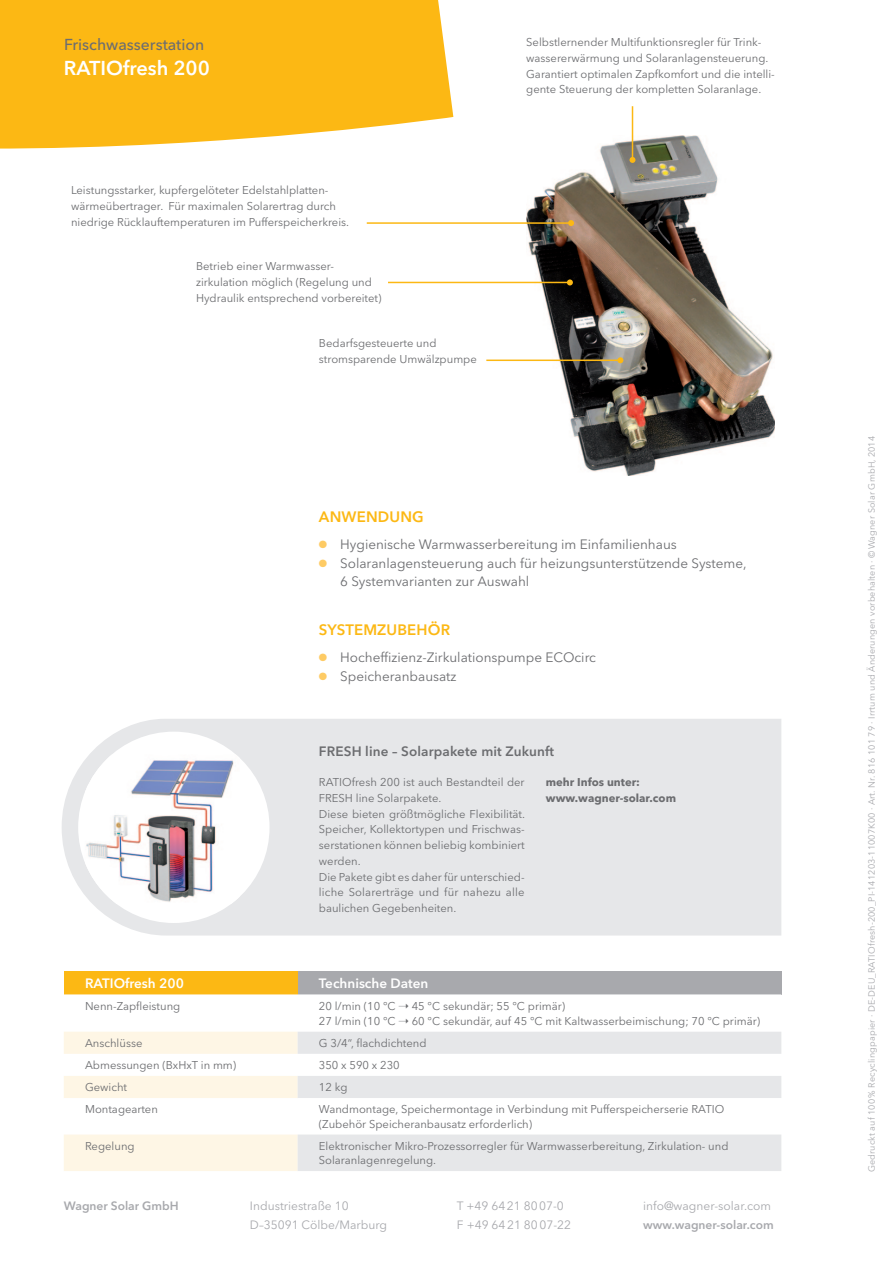
<style>
.page{position:relative;width:893px;height:1263px;background:#fff}
.page>*{position:absolute;margin:0;border:0;box-sizing:border-box;transform-origin:0 0}
.t1{font:600 19.95px "Avenir Next LT Pro";color:#fff}
.t2{font:500 15.75px "Avenir Next LT Pro";color:#6c6d70}
.t3{font:600 15px "Avenir Next LT Pro";color:#fcb814}
.t4{font:13.5px/18.9px "Avenir Next LT Pro";color:#6c6d70}
.t5{font:600 13.5px "Avenir Next LT Pro";letter-spacing:.01em;color:#6c6d70}
.t6{font:600 13.5px "Avenir Next LT Pro";color:#fff}
.t7{font:12px/18.9px "Avenir Next LT Pro";color:#a8a9ad}
.t8{font:600 12px "Avenir Next LT Pro";color:#a8a9ad}
.t9{font:11.25px/15.8px "Avenir Next LT Pro";color:#6c6d70}
.t10{font:700 11.25px/15.8px "Avenir Next LT Pro";color:#6c6d70}
.t11{font:9px "Avenir Next LT Pro";letter-spacing:.015em;color:#a8a9ad}
.s1{color:#fecb64}
</style>
<div class="page">
<svg style="left:0;top:0;width:453px;height:149px;background:#fcbe29"></svg>
<div style="left:62px;top:719px;width:719px;height:216px;background:#e6e7e9"></div>
<div style="left:78px;top:732px;width:192px;height:191px;background:#fff;border-radius:50%"></div>
<img style="left:85px;top:754px;width:155px;height:150px">
<div style="left:64px;top:971px;width:234px;height:23px;background:#fcb814"></div>
<div style="left:298px;top:971px;width:483px;height:23px;background:#a8a9ad"></div>
<svg style="left:64px;top:994px;width:717px;height:1px"></svg>
<svg style="left:64px;top:1032px;width:234px;height:139px"></svg>
<svg style="left:298px;top:1032px;width:483px;height:139px;fill:#e6e7e9"></svg>
<img style="left:526px;top:136px;width:248px;height:340px">
<hr style="left:367px;top:222px;width:204px;height:2px;background:#fcb814">
<svg style="left:568px;top:220px;width:6px;height:6px"></svg>
<hr style="left:632px;top:106px;width:1px;height:54px;background:#fcb814">
<svg style="left:629px;top:157px;width:6px;height:6px"></svg>
<hr style="left:388px;top:282px;width:182px;height:1px;background:#fcb814">
<svg style="left:567px;top:279px;width:6px;height:6px"></svg>
<hr style="left:486px;top:360px;width:134px;height:1px;background:#fcb814">
<svg style="left:617px;top:357px;width:6px;height:6px"></svg>
<h2 class="t2" style="left:64px;top:35px;width:142px">Frischwasserstation</h2>
<h1 class="t1" style="left:64px;top:56px;width:148px">RATIOfresh 200</h1>
<p class="t9" style="left:71px;top:182px;width:280px">Leistungsstarker, kupfergelöteter Edelstahlplatten&shy;wärmeübertrager. Für maximalen Solarertrag durch niedrige Rücklauftemperaturen im Pufferspeicherkreis.</p>
<p class="t9" style="left:196px;top:258px;width:187px">Betrieb einer Warmwasser&shy;zirkulation möglich (Regelung und<br>Hydraulik entsprechend vorbereitet)</p>
<p class="t9" style="left:319px;top:335px;width:159px">Bedarfsgesteuerte und stromsparende Umwälzpumpe</p>
<p class="t9" style="left:526px;top:34px;width:250px">Selbstlernender Multifunktionsregler für Trink&shy;wassererwärmung und Solaranlagensteuerung.<br>Garantiert optimalen Zapfkomfort und die intelli&shy;gente Steuerung der kompletten Solaranlage.</p>
<h3 class="t3" style="left:319px;top:508px;width:104px">Anwendung</h3>
<p class="t4" style="left:319px;top:534px;width:359px"><span class="s1">●</span> Hygienische Warmwasserbereitung im Einfamilienhaus</p>
<p class="t4" style="left:340px;top:553px;width:408px;text-indent:-21px"><span class="s1">●</span> Solaranlagensteuerung auch für heizungsunterstützende Systeme,<br>6 Systemvarianten zur Auswahl</p>
<h3 class="t3" style="left:319px;top:621px;width:38px">SYstemz</h3>
<h3 class="t3" style="left:387px;top:621px;width:61px">ubehör</h3>
<p class="t4" style="left:319px;top:648px;width:279px"><span class="s1">●</span> Hocheffizienz-Zirkulationspumpe ECOcirc</p>
<p class="t4" style="left:319px;top:667px;width:139px"><span class="s1">●</span> Speicheranbausatz</p>
<p class="t5" style="left:319px;top:743px;width:237px">FRESH line – Solarpakete mit Zukunft</p>
<p class="t9" style="left:319px;top:774px;width:208px">RATIOfresh 200 ist auch Bestandteil der FRESH line Solarpakete.<br>Diese bieten größtmögliche Flexibilität.<br>Speicher, Kollektortypen und Frischwas&shy;serstationen können beliebig kombiniert werden.<br>Die Pakete gibt es daher für unterschied&shy;liche Solarerträge und für nahezu alle baulichen Gegebenheiten.</p>
<p class="t10" style="left:546px;top:774px;width:132px">mehr Infos unter: www.wagner-solar.com</p>
<p class="t6" style="left:85px;top:975px;width:100px">RATIOfresh 200</p>
<p class="t6" style="left:319px;top:975px;width:111px">Technische Daten</p>
<p class="t9" style="left:85px;top:998px;width:97px">Nenn-Zapfleistung</p>
<p class="t9" style="left:319px;top:999px;width:443px;line-height:14.4px">20 l/min (10 °C ➝ 45 °C sekundär; 55 °C primär)<br>27 l/min (10 °C ➝ 60 °C sekundär, auf 45 °C mit Kaltwasserbeimischung; 70 °C primär)</p>
<p class="t9" style="left:85px;top:1035px;width:59px">Anschlüsse</p>
<p class="t9" style="left:319px;top:1035px;width:109px">G 3/4“, flachdichtend</p>
<p class="t9" style="left:85px;top:1057px;width:153px">Abmessungen (BxHxT in mm)</p>
<p class="t9" style="left:319px;top:1057px;width:82px">350 x 590 x 230</p>
<p class="t9" style="left:85px;top:1079px;width:44px">Gewicht</p>
<p class="t9" style="left:319px;top:1079px;width:30px">12 kg</p>
<p class="t9" style="left:85px;top:1101px;width:74px">Montagearten</p>
<p class="t9" style="left:319px;top:1102px;width:407px;line-height:14.4px">Wandmontage, Speichermontage in Verbindung mit Pufferspeicherserie RATIO (Zubehör Speicheranbausatz erforderlich)</p>
<p class="t9" style="left:85px;top:1138px;width:51px">Regelung</p>
<p class="t9" style="left:319px;top:1139px;width:411px;line-height:14.4px">Elektronischer Mikro-Prozessorregler für Warmwasserbereitung, Zirkulation- und<br>Solaranlagenregelung.</p>
<p class="t8" style="left:64px;top:1199px;width:116px">Wagner Solar GmbH</p>
<p class="t7" style="left:250px;top:1196px;width:139px">Industriestraße 10<br>D–35091 Cölbe/Marburg</p>
<p class="t7" style="left:457px;top:1196px;width:116px">T +49 6421 8007-0<br>F +49 6421 8007-22</p>
<p class="t7" style="left:643px;top:1196px;width:129px">info@wagner-solar.com</p>
<p class="t8" style="left:643px;top:1217px;width:132px">www.wagner-solar.com</p>
<p class="t11" style="left:866px;top:1172px;width:738px;rotate:-90deg">Gedruckt auf 100 % Recyclingpapier · DE-DEU_RATIOfresh-200_PI-141203-11007K00 · Art. Nr. 816 101 79 · Irrtum und Änderungen vorbehalten · ©Wagner Solar GmbH, 2014</p>
</div>
